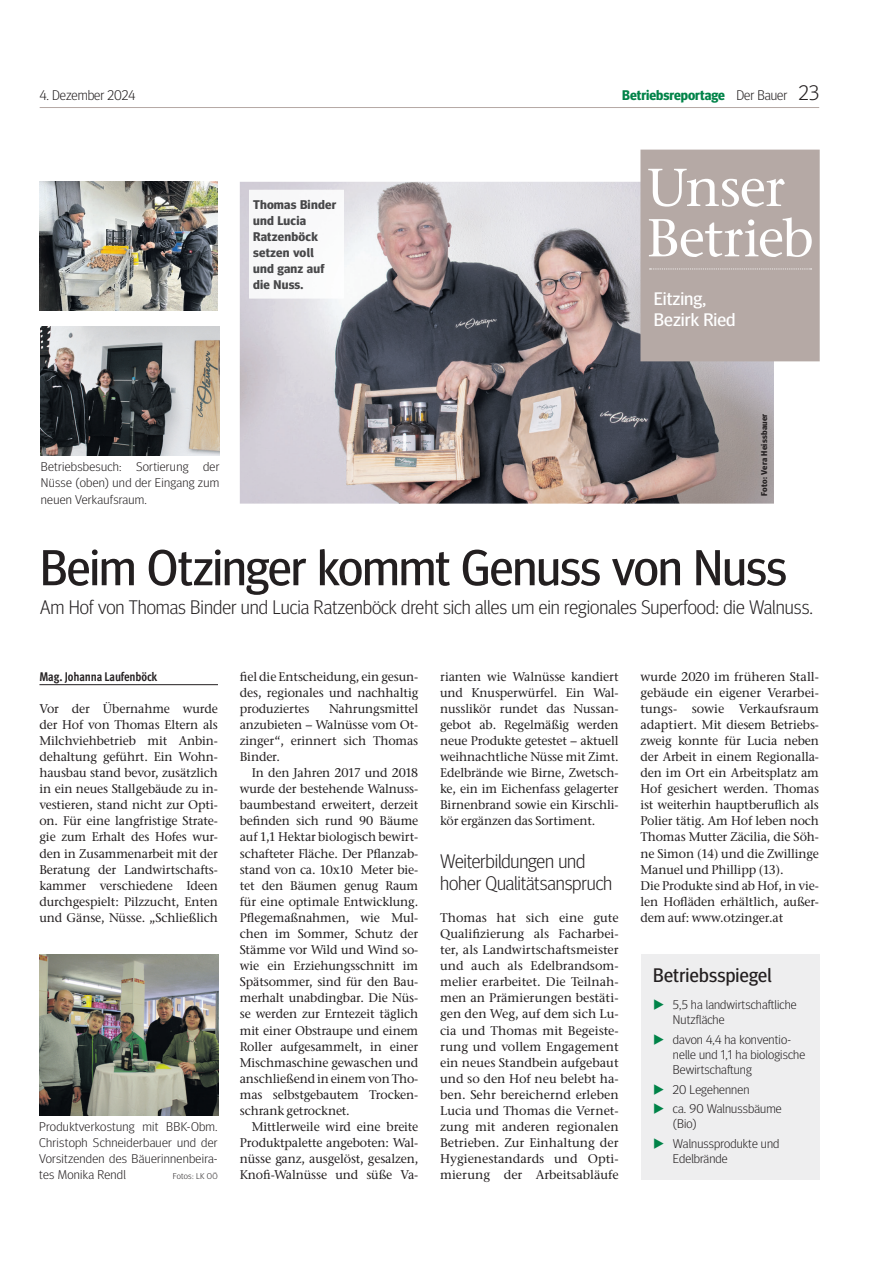
<style>
.page{position:relative;width:893px;height:1263px;background:#fff}
.page>*{position:absolute;margin:0;border:0;box-sizing:border-box;transform-origin:0 0}
.t1{font:500 53.1px/50.4px "Stone Serif ITC Pro";letter-spacing:-.02em;color:#fff}
.t2{font:50.4px "Meta Head OT";letter-spacing:-.01em;color:#231f20}
.t3{font:300 19.65px/22.4px "Meta Head OT";color:#231f20}
.t4{font:19.65px "Meta Head OT";letter-spacing:.015em;color:#231f20}
.t5{font:18.15px/21px "Meta Head OT";color:#fff;scale:1.05 1}
.t6{font:700 13.95px "Meta Head OT";color:#008348}
.t7{font:300 13.95px "Meta Head OT";color:#231f20}
.t8{font:500 12.6px/16px "Stone Serif ITC Pro";letter-spacing:-.01em;color:#231f20;text-align:justify}
.t9{font:300 12.6px/16px "Meta Head OT";letter-spacing:.01em;color:#231f20;text-align:justify;scale:1.05 1}
.t10{font:300 12.6px/15.5px "Meta Head OT";letter-spacing:.01em;color:#231f20;scale:1.04 1}
.t11{font:700 12.6px/16px "Meta Head OT";letter-spacing:.02em;color:#474749;scale:1.05 1}
.t12{font:700 condensed 12.6px "Meta OT";letter-spacing:-.01em;color:#231f20}
.t13{font:700 8.4px "Meta Head OT";letter-spacing:.03em;color:#231f20;scale:1.05 1}
.t14{font:300 8.4px "Meta Head OT";letter-spacing:.03em;color:#231f20;scale:1.05 1}
.s1{font-weight:300;color:#231f20}
.s2{font-weight:300;font-size:21px;color:#231f20}
.s3{color:#47484a}
.s4{color:#48484a}
.s5{color:#49494b}
</style>
<div class="page">
<hr style="left:40px;top:107px;width:779px;height:1px;background:#b5a9a5">
<hr style="left:39px;top:684px;width:179px;height:1px;background:#231f20">
<img style="left:240px;top:182px;width:534px;height:322px">
<div style="left:641px;top:150px;width:178px;height:211px;background:#b5a9a5"></div>
<svg style="left:649px;top:269px;width:162px;height:1px"></svg>
<div style="left:640px;top:150px;width:180px;height:211px;border:1px solid #b5a9a5"></div>
<img style="left:249px;top:190px;width:95px;height:108px">
<img style="left:253px;top:200px;width:83px;height:9px">
<img style="left:253px;top:216px;width:53px;height:9px">
<img style="left:254px;top:232px;width:64px;height:9px">
<img style="left:253px;top:248px;width:61px;height:9px">
<img style="left:253px;top:264px;width:72px;height:12px">
<img style="left:253px;top:280px;width:50px;height:10px">
<div style="left:641px;top:954px;width:179px;height:225px;background:#eeeeef"></div>
<img style="left:39px;top:182px;width:179px;height:129px">
<img style="left:40px;top:954px;width:178px;height:161px">
<img style="left:40px;top:327px;width:179px;height:128px">
<p class="t7" style="left:40px;top:90px;width:97px">4. Dezember 2024</p>
<p class="t6" style="left:622px;top:90px;width:199px">Betriebsreportage <span class="s1">Der Bauer</span> <span class="s2">23</span></p>
<p class="t11" style="left:253px;top:198px;width:81px">Thomas B<span class="s3">in</span><span class="s4">der </span>und Lu<span class="s3">ci</span><span class="s4">a<br></span>Ratzen<span class="s4">böck </span>se<span class="s3">tz</span><span class="s4">en vol</span><span class="s5">l </span><span class="s3">und</span> <span class="s4">ganz</span> <span class="s5">auf </span>di<span class="s3">e</span> <span class="s4">Nuss</span><span class="s5">.</span></p>
<p class="t9" style="left:41px;top:460px;width:171px">Betriebsbesuch: Sortierung der Nüsse (oben) und der Eingang zum neuen Verkaufsraum.</p>
<h1 class="t1" style="left:647px;top:168px;width:168px">Unser<br>Betrieb</h1>
<h3 class="t5" style="left:654px;top:290px;width:79px">Eitzing,<br>Bezirk Ried</h3>
<p class="t13" style="left:761px;top:496px;width:80px;rotate:-90deg">Foto: Vera Heissbauer</p>
<h2 class="t2" style="left:40px;top:548px;width:748px">Beim Otzinger kommt Genuss von Nuss</h2>
<h3 class="t3" style="left:40px;top:598px;width:774px">Am Hof von Thomas Binder und Lucia Ratzenböck dreht sich alles um ein regionales Superfood: die Walnuss.</h3>
<p class="t12" style="left:39px;top:671px;width:119px">Mag. Johanna Laufenböck</p>
<p class="t8" style="left:39px;top:702px;width:180px">Vor der Übernahme wurde der Hof von Thomas Eltern als Milchviehbetrieb mit Anbin&shy;dehaltung geführt. Ein Wohn&shy;hausbau stand bevor, zusätzlich in ein neues Stallgebäude zu in&shy;vestieren, stand nicht zur Opti&shy;on. Für eine langfristige Strate&shy;gie zum Erhalt des Hofes wur&shy;den in Zusammenarbeit mit der Beratung der Landwirtschafts&shy;kammer verschiedene Ideen durchgespielt: Pilzzucht, Enten und Gänse, Nüsse. „Schließlich</p>
<p class="t9" style="left:39px;top:1120px;width:171px">Produktverkostung mit BBK-Obm.<br>Christoph Schneiderbauer und der Vorsitzenden des Bäuerinnenbeira&shy;tes Monika Rendl</p>
<p class="t14" style="left:173px;top:1173px;width:44px">Fotos: LK OÖ</p>
<p class="t8" style="left:240px;top:669px;width:180px">fiel die Entscheidung, ein gesun&shy;des, regionales und nachhaltig produziertes</p>
<p class="t8" style="left:240px;top:702px;width:180px;text-indent:89px">Nahrungsmittel anzubieten − Walnüsse vom Ot&shy;zinger“, erinnert sich Thomas Binder.</p>
<p class="t8" style="left:240px;top:766px;width:180px;text-indent:12px">In den Jahren 2017 und 2018 wurde der bestehende Walnuss&shy;baumbestand erweitert, derzeit befinden sich rund 90 Bäume auf 1,1 Hektar biologisch bewirt&shy;schafteter Fläche. Der Pflanzab&shy;stand von ca. 10x10 Meter bie&shy;tet den Bäumen genug Raum für eine optimale Entwicklung.<br>Pflegemaßnahmen, wie Mul&shy;chen im Sommer, Schutz der Stämme vor Wild und Wind so&shy;wie ein Erziehungsschnitt im Spätsommer, sind für den Bau&shy;merhalt unabdingbar. Die Nüs&shy;se werden zur Erntezeit täglich mit einer Obstraupe und einem Roller aufgesammelt, in einer Mischmaschine gewaschen und anschließend in einem von Tho&shy;mas selbstgebautem Trocken&shy;schrank getrocknet.</p>
<p class="t8" style="left:240px;top:1120px;width:180px;text-indent:12px">Mittlerweile wird eine breite Produktpalette angeboten: Wal&shy;nüsse ganz, ausgelöst, gesalzen, Knofi-Walnüsse und süße Va-</p>
<p class="t8" style="left:440px;top:669px;width:180px">rianten wie Walnüsse kandiert und Knusperwürfel. Ein Wal&shy;nusslikör rundet das Nussan&shy;gebot ab. Regelmäßig werden neue Produkte getestet − aktuell weihnachtliche Nüsse mit Zimt.<br>Edelbrände wie Birne, Zwetsch&shy;ke, ein im Eichenfass gelagerter Birnenbrand sowie ein Kirschli&shy;kör ergänzen das Sortiment.</p>
<h3 class="t3" style="left:440px;top:852px;width:174px">Weiterbildungen und hoher Qualitätsanspruch</h3>
<p class="t8" style="left:440px;top:911px;width:180px">Thomas hat sich eine gute Qualifizierung als Facharbei&shy;ter, als Landwirtschaftsmeister und auch als Edelbrandsom&shy;melier erarbeitet. Die Teilnah&shy;men an Prämierungen bestäti&shy;gen den Weg, auf dem sich Lu&shy;cia und Thomas mit Begeiste&shy;rung und vollem Engagement ein neues Standbein aufgebaut und so den Hof neu belebt ha&shy;ben. Sehr bereichernd erleben Lucia und Thomas die Vernet&shy;zung mit anderen regionalen Betrieben. Zur Einhaltung der Hygienestandards und Opti&shy;mierung der Arbeitsabläufe</p>
<p class="t8" style="left:640px;top:670px;width:180px;text-align:left">wurde 2020 im früheren Stall&shy;gebäude ein eigener Verarbei&shy;tungs- sowie Verkaufsraum adaptiert. Mit diesem Betriebs&shy;zweig konnte für Lucia neben der Arbeit in einem Regionalla&shy;den im Ort ein Arbeitsplatz am<br>Hof gesichert werden. Thomas ist weiterhin hauptberuflich als<br>Polier tätig. Am Hof leben noch<br>Thomas Mutter Zäcilia, die Söh&shy;ne Simon (14) und die Zwillinge<br>Manuel und Phillipp (13).<br>Die Produkte sind ab Hof, in vie&shy;len Hofläden erhältlich, außer&shy;dem auf: www.otzinger.at</p>
<h3 class="t4" style="left:653px;top:967px;width:120px">Betriebsspiegel</h3>
<p class="t10" style="left:673px;top:998px;width:120px">5,5 ha landwirtschaftliche<br>Nutzfläche</p>
<p class="t10" style="left:673px;top:1033px;width:129px">davon 4,4 ha konventio&shy;nelle und 1,1 ha biologische<br>Bewirtschaftung</p>
<p class="t10" style="left:673px;top:1081px;width:106px;line-height:19.4px">20 Legehennen<br>ca. 90 Walnussbäume</p>
<p class="t10" style="left:673px;top:1116px;width:104px;line-height:19.4px">(Bio)<br>Walnussprodukte und</p>
<p class="t10" style="left:673px;top:1152px;width:54px">Edelbrände</p>
</div>
